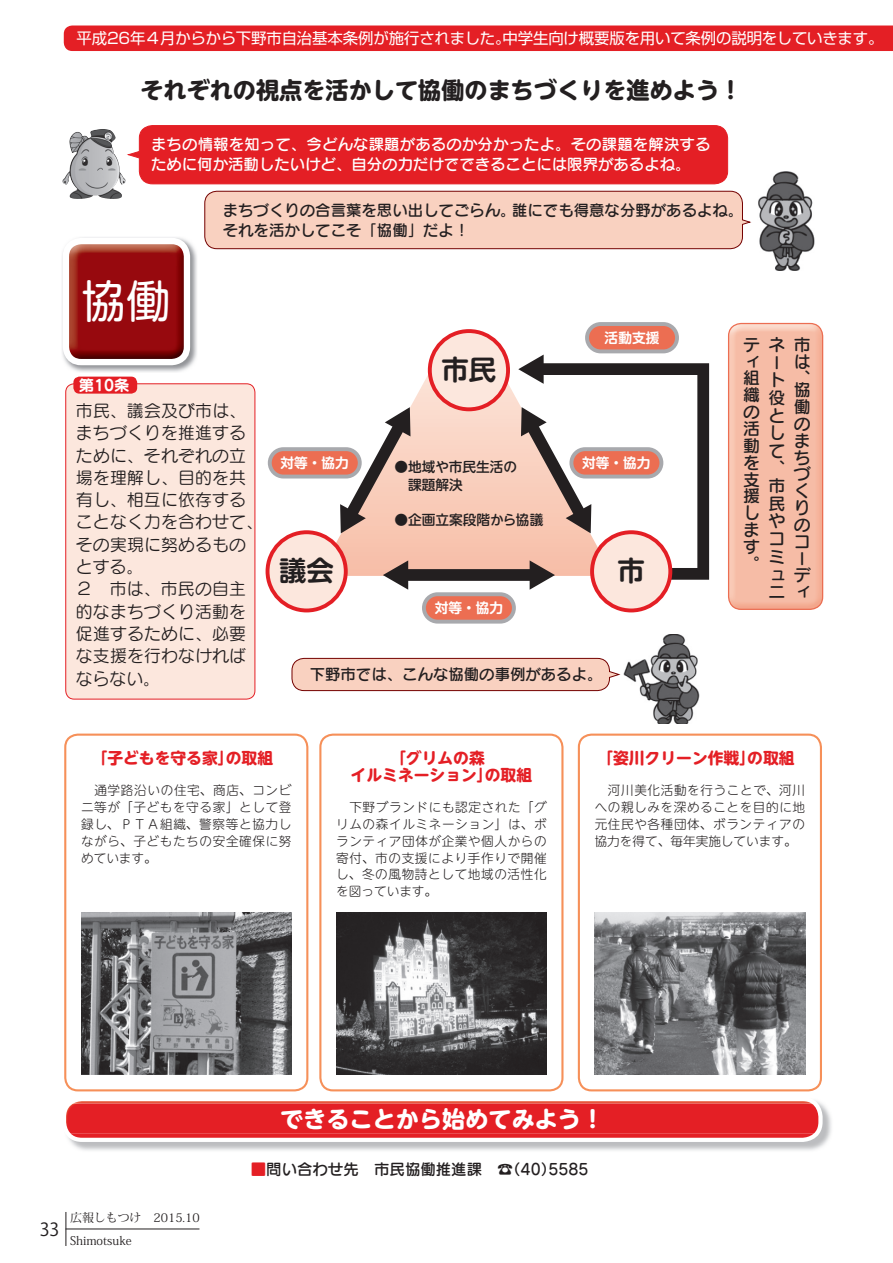
<style>
.page{position:relative;width:893px;height:1263px;background:#fff}
.page>*{position:absolute;margin:0;border:0;box-sizing:border-box;transform-origin:0 0}
.t1{font:44.55px "UD Shin M Go Pro Regular 90 pv RKSJ H";color:#fff}
.t2{font:27.45px "UD Shin M Go Pro De Bold 90 pv RKSJ H";color:#231f20}
.t3{font:23.1px "UD Shin M Go Pro Bold 90 pv RKSJ H";color:#231f20}
.t4{font:23.1px "UD Shin M Go Pro Bold 90 pv RKSJ H";color:#fff}
.t5{font:18px "Koz Go Pro Regular 90 pv RKSJ H";color:#231f20}
.t6{font:16.8px/22.4px "Seurat Pro M 90 pv RKSJ H";letter-spacing:.01em;color:#231f20}
.t7{font:16.8px/16.8px "Seurat Pro DB 90 pv RKSJ V";color:#231f20;text-align:justify}
.t8{font:15.75px/16.8px "UD Shin M Go Pro Bold 90 pv RKSJ H";color:#e41f25;text-align:center}
.t9{font:15.45px/20px "Seurat Pro DB 90 pv RKSJ V";color:#231f20}
.t10{font:15.45px/20px "Seurat Pro DB 90 pv RKSJ V";letter-spacing:.005em;color:#fff}
.t11{font:15.45px "Shin Go Pro Regular 90 pv RKSJ H";letter-spacing:-.015em;color:#fff}
.t12{font:15.45px "Seurat Pro B 90 pv RKSJ H";color:#fff}
.t13{font:13.65px/17.5px "UD Shin M Go Pro Medium 90 pv RKSJ H";color:#231f20}
.t14{font:13.65px "UD Shin M Go Pro De Bold 90 pv RKSJ H";color:#fff}
.t15{font:12.6px/16.8px "UD Shin M Go Pro Light 90 pv RKSJ H";letter-spacing:.05em;color:#231f20;text-align:justify}
.t16{font:11.85px "Koz Min Pro Regular 90 pv RKSJ H";color:#231f20}
.s1{color:#e41f25}
</style>
<div class="page">
<svg style="left:291px;top:657px;width:330px;height:34px;background:#f1c7b8"></svg>
<div style="left:64px;top:26px;width:829px;height:25px;background:#e41f25"></div>
<img style="left:62px;top:237px;width:135px;height:135px">
<img style="left:66px;top:241px;width:121px;height:121px">
<div style="left:63px;top:238px;width:127px;height:127px;border:6px solid #fff;border-radius:15px"></div>
<img style="left:69px;top:1101px;width:763px;height:50px">
<img style="left:69px;top:1102px;width:746px;height:2px">
<div style="left:68px;top:1134px;width:748px;height:6px;background:#e41f25"></div>
<div style="left:67px;top:1104px;width:751px;height:30px;background:#e41f25"></div>
<div style="left:62px;top:1097px;width:761px;height:45px;border:4px solid #fff;border-radius:18px"></div>
<img style="left:729px;top:324px;width:94px;height:285px">
<div style="left:728px;top:323px;width:95px;height:287px;border:1px solid #ec6e52;border-radius:13px"></div>
<svg style="left:318px;top:358px;width:198px;height:218px"></svg>
<svg style="left:335px;top:407px;width:81px;height:126px"></svg>
<div style="left:268px;top:447px;width:94px;height:31px;border:8px solid #a8a9ad;border-radius:12px"></div>
<div style="left:272px;top:451px;width:86px;height:24px;background:#ec6e52;border-radius:12px"></div>
<div style="left:422px;top:592px;width:94px;height:32px;border:8px solid #a8a9ad;border-radius:12px"></div>
<div style="left:426px;top:596px;width:86px;height:24px;background:#ec6e52;border-radius:12px"></div>
<div style="left:585px;top:322px;width:94px;height:31px;border:8px solid #a8a9ad;border-radius:12px"></div>
<div style="left:589px;top:326px;width:86px;height:23px;background:#ec6e52;border-radius:12px"></div>
<div style="left:268px;top:532px;width:78px;height:78px;background:#fce7dd;border-radius:50%"></div>
<div style="left:266px;top:530px;width:82px;height:82px;border:4px solid #e41f25;border-radius:50%"></div>
<svg style="left:592px;top:532px;width:78px;height:78px"></svg>
<div style="left:430px;top:331px;width:78px;height:78px;background:#fce7dd;border-radius:50%"></div>
<div style="left:428px;top:329px;width:82px;height:82px;border:4px solid #e41f25;border-radius:50%"></div>
<div style="left:404px;top:569px;width:130px;height:12px;background:#231f20"></div>
<svg style="left:516px;top:355px;width:194px;height:235px"></svg>
<svg style="left:383px;top:560px;width:25px;height:30px"></svg>
<svg style="left:112px;top:125px;width:639px;height:125px;background:#ee8783"></svg>
<img style="left:758px;top:171px;width:57px;height:99px">
<img style="left:623px;top:634px;width:77px;height:90px">
<div style="left:64px;top:733px;width:244px;height:358px;border:2px solid #f69059;border-radius:13px"></div>
<div style="left:578px;top:733px;width:244px;height:358px;border:2px solid #f69059;border-radius:13px"></div>
<div style="left:319px;top:733px;width:244px;height:358px;border:2px solid #f69059;border-radius:13px"></div>
<img style="left:81px;top:912px;width:211px;height:162px">
<img style="left:595px;top:912px;width:210px;height:162px">
<img style="left:336px;top:912px;width:211px;height:162px">
<div style="left:66px;top:384px;width:189px;height:315px;background:#fce7dd;border-radius:9px"></div>
<div style="left:66px;top:384px;width:189px;height:315px;border:1px solid #e41f25;border-radius:9px"></div>
<div style="left:73px;top:377px;width:64px;height:17px;background:#e41f25;border-radius:6px"></div>
<hr style="left:66px;top:1212px;width:1px;height:34px;background:#231f20">
<hr style="left:66px;top:1229px;width:133px;height:1px;background:#231f20">
<p class="t11" style="left:76px;top:33px;width:816px">平成26年４月からから下野市自治基本条例が施行されました。中学生向け概要版を用いて条例の説明をしていきます。　</p>
<h3 class="t3" style="left:140px;top:82px;width:603px">それぞれの視点を活かして協働のまちづくりを進めよう！</h3>
<p class="t10" style="left:151px;top:137px;width:561px">まちの情報を知って、今どんな課題があるのか分かったよ。その課題を解決するために何か活動したいけど、自分の力だけでできることには限界があるよね。</p>
<p class="t9" style="left:223px;top:202px;width:522px">まちづくりの合言葉を思い出してごらん。誰にでも得意な分野があるよね。それを活かしてこそ「協働」だよ！</p>
<h1 class="t1" style="left:82px;top:285px;width:90px">協働</h1>
<p class="t12" style="left:79px;top:379px;width:52px">第10条</p>
<h3 class="t6" style="left:76px;top:402px;width:188px">市民、議会及び市は、まちづくりを推進するために、それぞれの立場を理解し、目的を共有し、相互に依存することなく力を合わせて、その実現に努めるものとする。<br>２　市は、市民の自主的なまちづくり活動を促進するために、必要な支援を行わなければならない。</h3>
<p class="t14" style="left:281px;top:457px;width:70px">対等・協力</p>
<h2 class="t2" style="left:442px;top:359px;width:56px">市民</h2>
<p class="t13" style="left:394px;top:460px;width:124px">●地域や市民生活の　課題解決</p>
<p class="t13" style="left:394px;top:513px;width:150px">●企画立案段階から協議</p>
<p class="t14" style="left:605px;top:332px;width:56px">活動支援</p>
<p class="t14" style="left:582px;top:457px;width:70px">対等・協力</p>
<h2 class="t2" style="left:279px;top:560px;width:56px">議会</h2>
<h2 class="t2" style="left:617px;top:560px;width:29px">市</h2>
<p class="t14" style="left:435px;top:602px;width:70px">対等・協力</p>
<p class="t9" style="left:310px;top:666px;width:294px">下野市では、こんな協働の事例があるよ。</p>
<h3 class="t7" style="left:743px;top:338px;width:18px">ティ組織の活動を支援します。</h3>
<h3 class="t7" style="left:768px;top:338px;width:18px;line-height:17.7px;text-align:left">ネート役として、市民やコミュニ</h3>
<h3 class="t7" style="left:794px;top:338px;width:18px">市は、</h3>
<h3 class="t7" style="left:794px;top:384px;width:19px;text-align:left">協働のまちづくりのコーディ</h3>
<p class="t8" style="left:92px;top:752px;width:183px">「子どもを守る家」の取組</p>
<p class="t15" style="left:81px;top:784px;width:212px">　通学路沿いの住宅、商店、コンビニ等が「子どもを守る家」として登録し、ＰＴＡ組織、警察等と協力しながら、子どもたちの安全確保に努めています。</p>
<p class="t8" style="left:351px;top:752px;width:183px">「グリムの森<br>イルミネーション」の取組</p>
<p class="t15" style="left:336px;top:801px;width:212px">　下野ブランドにも認定された「グリムの森イルミネーション」は、ボランティア団体が企業や個人からの寄付、市の支援により手作りで開催し、冬の風物詩として地域の活性化を図っています。</p>
<p class="t8" style="left:597px;top:752px;width:199px">「姿川クリーン作戦」の取組</p>
<p class="t15" style="left:595px;top:784px;width:212px">　河川美化活動を行うことで、河川への親しみを深めることを目的に地元住民や各種団体、ボランティアの協力を得て、毎年実施しています。</p>
<h3 class="t5" style="left:40px;top:1222px;width:21px">33</h3>
<p class="t16" style="left:70px;top:1213px;width:131px">広報しもつけ　2015.10</p>
<p class="t16" style="left:70px;top:1235px;width:63px">Shimotsuke</p>
<h3 class="t4" style="left:280px;top:1111px;width:326px">できることから始めてみよう！</h3>
<p class="t9" style="left:251px;top:1161px;width:339px"><span class="s1">■</span>問い合わせ先　市民協働推進課　☎（40）5585</p>
</div>
